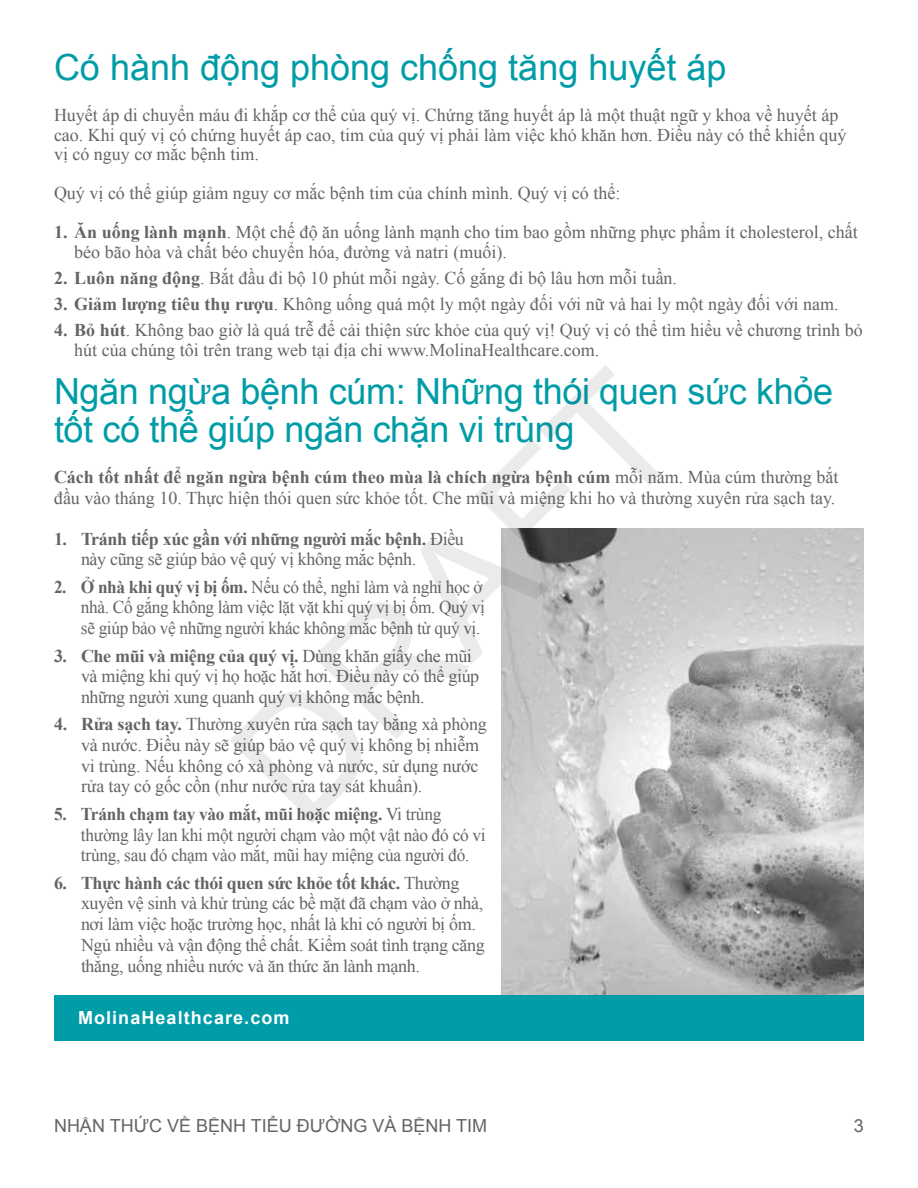
<style>
.page{position:relative;width:918px;height:1188px;background:#fff}
.page>*{position:absolute;margin:0;border:0;box-sizing:border-box;transform-origin:0 0}
.t1{font:36px/37.5px "Arial";letter-spacing:-.01em;color:#009ca7}
.t2{font:18px/19.5px "Times New Roman";color:#636466}
.t3{font:18px/20.7px "Times New Roman";letter-spacing:-.02em;color:#636466}
.t4{font:18px/20.7px "Times New Roman";color:#636466;text-align:justify;scale:.96 1}
.t5{font:700 18px "Arial";letter-spacing:.06em;color:#fff}
.t6{font:18px "Arial";color:#636466}
.s1{font-weight:700}
</style>
<div class="page">
<div style="left:54px;top:995px;width:810px;height:46px;background:#009ca7"></div>
<img style="left:501px;top:528px;width:363px;height:467px">
<svg style="left:230px;top:365px;width:458px;height:458px"></svg>
<h1 class="t1" style="left:54px;top:49px;width:674px">Có hành động phòng chống tăng huyết áp</h1>
<p class="t2" style="left:54px;top:105px;width:794px">Huyết áp di chuyển máu đi khắp cơ thể của quý vị. Chứng tăng huyết áp là một thuật ngữ y khoa về huyết áp cao. Khi quý vị có chứng huyết áp cao, tim của quý vị phải làm việc khó khăn hơn. Điều này có thể khiến quý vị có nguy cơ mắc bệnh tim.</p>
<p class="t2" style="left:54px;top:183px;width:568px">Quý vị có thể giúp giảm nguy cơ mắc bệnh tim của chính mình. Quý vị có thể:</p>
<p class="t2" style="left:74px;top:222px;width:785px;text-indent:-20px"><span class="s1">1. Ăn uống lành mạnh</span>. Một chế độ ăn uống lành mạnh cho tim bao gồm những phực phẩm ít cholesterol, chất béo bão hòa và chất béo chuyển hóa, đường và natri (muối).</p>
<p class="t2" style="left:54px;top:268px;width:625px"><span class="s1">2. Luôn năng động</span>. Bắt đầu đi bộ 10 phút mỗi ngày. Cố gắng đi bộ lâu hơn mỗi tuần.</p>
<p class="t2" style="left:54px;top:294px;width:786px"><span class="s1">3. Giảm lượng tiêu thụ rượu</span>. Không uống quá một ly một ngày đối với nữ và hai ly một ngày đối với nam.</p>
<p class="t2" style="left:74px;top:320px;width:790px;text-indent:-20px"><span class="s1">4. Bỏ hút</span>. Không bao giờ là quá trễ để cải thiện sức khỏe của quý vị! Quý vị có thể tìm hiểu về chương trình bỏ hút của chúng tôi trên trang web tại địa chỉ www.MolinaHealthcare.com.</p>
<h1 class="t1" style="left:54px;top:373px;width:781px">Ngăn ngừa bệnh cúm: Những thói quen sức khỏe tốt có thể giúp ngăn chặn vi trùng</h1>
<p class="t2" style="left:54px;top:466px;width:786px;line-height:20.7px"><span class="s1">Cách tốt nhất để ngăn ngừa bệnh cúm theo mùa là chích ngừa bệnh cúm</span> mỗi năm. Mùa cúm thường bắt đầu vào tháng 10. Thực hiện thói quen sức khỏe tốt. Che mũi và miệng khi ho và thường xuyên rửa sạch tay.</p>
<p class="t3" style="left:81px;top:528px;width:384px;text-indent:-27px"><span class="s1">1. Tránh tiếp xúc gần với những người mắc bệnh.</span> Điều này cũng sẽ giúp bảo vệ quý vị không mắc bệnh.</p>
<p class="t4" style="left:81px;top:576px;width:422px;text-indent:-27px"><span class="s1">2. Ở nhà khi quý vị bị ốm.</span> Nếu có thể, nghỉ làm và nghỉ học ở nhà. Cố gắng không làm việc lặt vặt khi quý vị bị ốm. Quý vị sẽ giúp bảo vệ những người khác không mắc bệnh từ quý vị.</p>
<p class="t3" style="left:81px;top:645px;width:400px;text-indent:-27px"><span class="s1">3. Che mũi và miệng của quý vị.</span> Dùng khăn giấy che mũi và miệng khi quý vị họ hoặc hắt hơi. Điều này có thể giúp những người xung quanh quý vị không mắc bệnh.</p>
<p class="t2" style="left:81px;top:714px;width:407px;line-height:20.7px;text-indent:-27px"><span class="s1">4. Rửa sạch tay.</span> Thường xuyên rửa sạch tay bằng xà phòng và nước. Điều này sẽ giúp bảo vệ quý vị không bị nhiễm vi trùng. Nếu không có xà phòng và nước, sử dụng nước rửa tay có gốc cồn (như nước rửa tay sát khuẩn).</p>
<p class="t4" style="left:81px;top:803px;width:423px;text-align:left;text-indent:-27px"><span class="s1">5. Tránh chạm tay vào mắt, mũi hoặc miệng.</span> Vi trùng thường lây lan khi một người chạm vào một vật nào đó có vi trùng, sau đó chạm vào mắt, mũi hay miệng của người đó.</p>
<p class="t3" style="left:81px;top:872px;width:405px;text-indent:-27px"><span class="s1">6. Thực hành các thói quen sức khỏe tốt khác.</span> Thường xuyên vệ sinh và khử trùng các bề mặt đã chạm vào ở nhà, nơi làm việc hoặc trường học, nhất là khi có người bị ốm.<br>Ngủ nhiều và vận động thể chất. Kiểm soát tình trạng căng thẳng, uống nhiều nước và ăn thức ăn lành mạnh.</p>
<p class="t5" style="left:78px;top:1006px;width:213px">MolinaHealthcare.com</p>
<p class="t5" style="left:78px;top:1003px;width:213px">MolinaHealthcare.com</p>
<p class="t6" style="left:54px;top:1114px;width:435px">NHẬN THỨC VỀ BỆNH TIỂU ĐƯỜNG VÀ BỆNH TIM</p>
<p class="t6" style="left:854px;top:1114px;width:12px">3</p>
</div>
